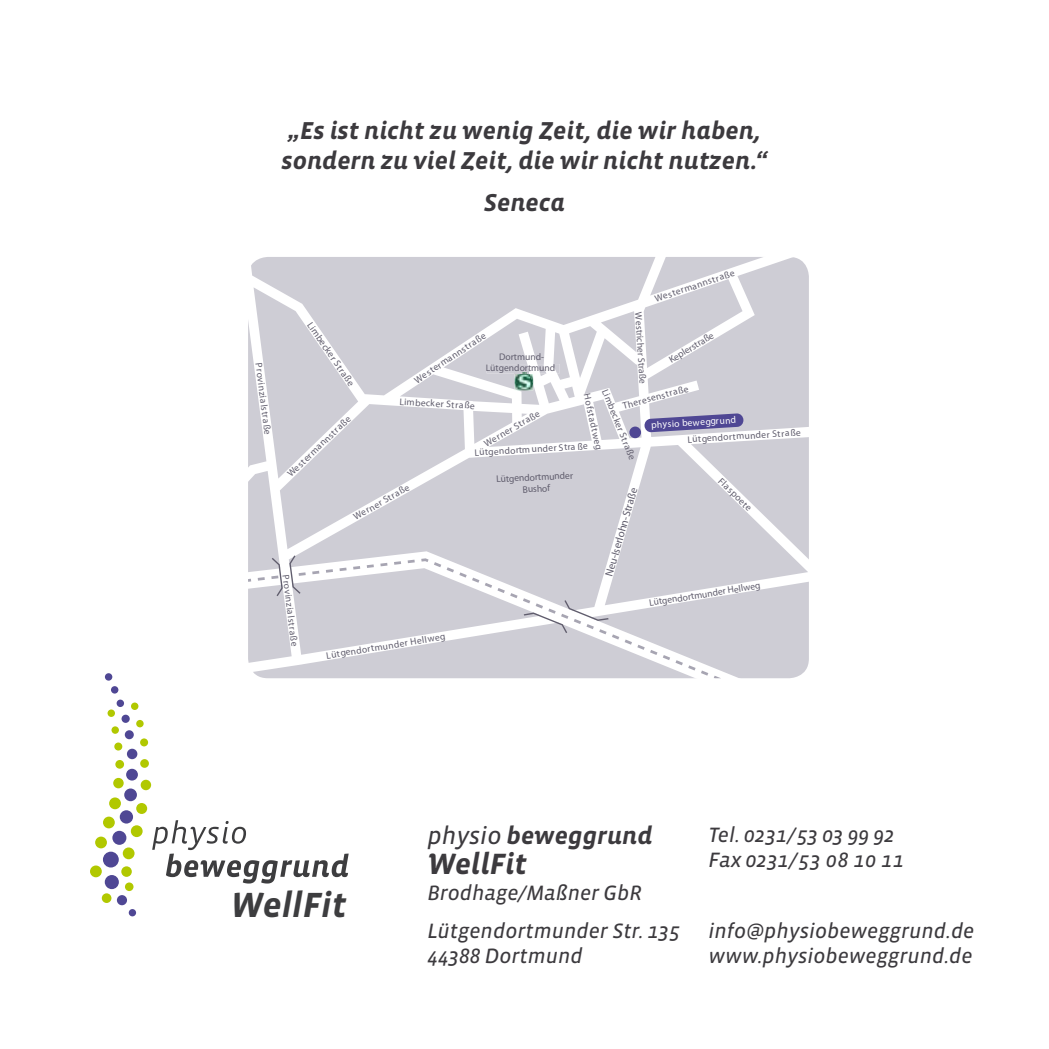
<style>
.page{position:relative;width:1049px;height:1049px;background:#fff}
.page>*{position:absolute;margin:0;border:0;box-sizing:border-box;transform-origin:0 0}
.t1{font:italic 700 35.75px "Vista Sans";color:#3d3d3f}
.t2{font:30px "Vista Sans Alt Bold Ita";color:#3c3a3e}
.t3{font:25px/30px "Vista Sans Alt Bold Ita";color:#3c3a3e}
.t4{font:italic 21.25px/25.5px "Vista Sans Reg";color:#3c3a3e}
.t5{font:11px "Vista Sans Alt Med";color:#605d6d}
.t6{font:9.75px/11.8px "Vista Sans Med";color:#605d6d;text-align:center}
.t7{font:9.5px/11.5px "Vista Sans Alt Med";color:#605d6d;text-align:center}
.t8{font:9.5px "Vista Sans Alt Med";color:#fff}
.s1{font-family:"Vista Sans Reg";font-style:italic}
</style>
<div class="page">
<svg style="left:248px;top:257px;width:561px;height:421px;fill:#cecdd5"></svg>
<svg style="left:248px;top:558px;width:511px;height:120px;fill:#cecdd5"></svg>
<div style="left:629px;top:426px;width:12px;height:12px;background:#4f4794;border-radius:50%"></div>
<svg style="left:644px;top:413px;width:100px;height:19px;background:#7973aa"></svg>
<img style="left:515px;top:373px;width:18px;height:17px">
<svg style="left:487px;top:364px;width:73px;height:9px"></svg>
<svg style="left:272px;top:555px;width:28px;height:41px"></svg>
<svg style="left:524px;top:600px;width:84px;height:33px"></svg>
<svg style="left:90px;top:673px;width:259px;height:243px"></svg>
<h3 class="t3" style="left:282px;top:116px;width:487px">„Es ist nicht zu wenig Zeit, die wir haben, sondern zu viel Zeit, die wir nicht nutzen.“</h3>
<h3 class="t3" style="left:484px;top:188px;width:83px">Seneca</h3>
<p class="t7" style="left:265px;top:362px;width:74px;rotate:83deg">Provinzialstraße</p>
<p class="t7" style="left:653px;top:294px;width:85px;rotate:-19deg">Westermannstraße</p>
<p class="t7" style="left:644px;top:312px;width:73px;rotate:86deg">Westricher Straße</p>
<p class="t7" style="left:314px;top:320px;width:77px;rotate:55deg">Limbecker Straße</p>
<p class="t7" style="left:412px;top:376px;width:85px;rotate:-34deg">Westermannstraße</p>
<p class="t7" style="left:667px;top:355px;width:52px;rotate:-31deg">Keplerstraße</p>
<p class="t7" style="left:486px;top:351px;width:71px">Dortmund-<br>Lütgendortmund</p>
<p class="t7" style="left:621px;top:400px;width:69px;rotate:-15deg">Theresenstraße</p>
<p class="t7" style="left:400px;top:396px;width:77px;rotate:3deg">Limbecker Straße</p>
<p class="t7" style="left:610px;top:387px;width:77px;rotate:68deg">Limbecker Straße</p>
<p class="t7" style="left:592px;top:392px;width:59px;rotate:77deg">Hofstadtweg</p>
<p class="t7" style="left:482px;top:439px;width:64px;rotate:-30deg">Werner Straße</p>
<p class="t8" style="left:651px;top:419px;width:86px;rotate:-4deg">physio beweggrund</p>
<p class="t7" style="left:285px;top:471px;width:85px;rotate:-44deg">Westermannstraße</p>
<p class="t7" style="left:687px;top:434px;width:115px;rotate:-4deg">Lütgendortmunder Straße</p>
<p class="t7" style="left:474px;top:446px;width:115px;rotate:-3deg">Lütgendortm under Stra ße</p>
<p class="t6" style="left:496px;top:473px;width:78px;rotate:-3deg">Lütgendortmunder<br>Bushof</p>
<p class="t7" style="left:724px;top:475px;width:44px;rotate:44deg">Flaspoete</p>
<p class="t7" style="left:351px;top:512px;width:64px;rotate:-30deg">Werner Straße</p>
<p class="t5" style="left:602px;top:574px;width:93px;rotate:-74deg">Neu-Iserlohn-Straße</p>
<p class="t7" style="left:292px;top:574px;width:74px;rotate:83deg">Provinzialstraße</p>
<p class="t7" style="left:648px;top:597px;width:114px;rotate:-9deg">Lütgendortmunder Hellweg</p>
<p class="t7" style="left:325px;top:649px;width:122px;rotate:-9deg">Lütgendortmunder Hellweg</p>
<h1 class="t1" style="left:230px;top:887px;width:118px">WellFit</h1>
<h3 class="t3" style="left:427px;top:821px;width:227px"><span class="s1">physio</span> beweggrund</h3>
<h2 class="t2" style="left:427px;top:849px;width:101px">WellFit</h2>
<h3 class="t4" style="left:427px;top:874px;width:254px;line-height:38px">Brodhage/Maßner GbR<br>Lütgendortmunder Str. 135</h3>
<h3 class="t4" style="left:427px;top:944px;width:157px">44388 Dortmund</h3>
<h3 class="t4" style="left:708px;top:822px;width:197px">Tel. 0231/53 03 99 92<br>Fax 0231/53 08 10 11</h3>
<h3 class="t4" style="left:708px;top:918px;width:267px">info@physiobeweggrund.de www.physiobeweggrund.de</h3>
</div>
